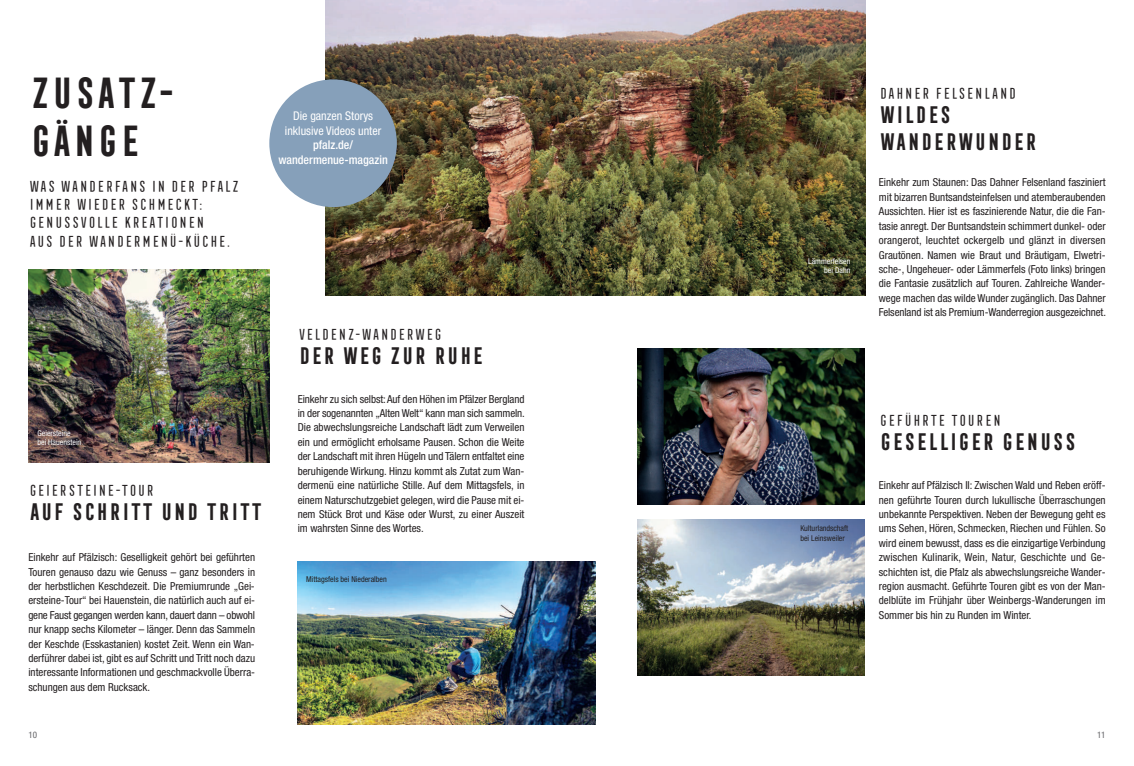
<style>
.page{position:relative;width:1134px;height:766px;background:#fff}
.page>*{position:absolute;margin:0;border:0;box-sizing:border-box;transform-origin:0 0}
.t1{font:700 40px/48px "Frontage Condensed";color:#231f20}
.t2{font:700 22px/26.4px "Frontage Condensed";color:#231f20}
.t3{font:15px/18px "Frontage Condensed";color:#231f20}
.t4{font:condensed 12px/14.5px "Helvetica Neue LT Pro";color:#fff;text-align:center}
.t5{font:500 condensed 12px/14.5px "Helvetica Neue LT Pro";color:#fff;text-align:center}
.t6{font:condensed 11px/14.4px "Helvetica Neue LT Pro";color:#231f20;text-align:justify}
.t7{font:condensed 9px "Helvetica Neue LT Pro";color:#636366}
.t8{font:condensed 8px/9.6px "Helvetica Neue LT Pro";color:#231f20}
.t9{font:condensed 8px/9.6px "Helvetica Neue LT Pro";color:#fff}
</style>
<div class="page">
<img style="left:326px;top:0;width:539px;height:295px">
<img style="left:28px;top:269px;width:241px;height:193px">
<img style="left:298px;top:561px;width:297px;height:163px">
<img style="left:638px;top:349px;width:227px;height:156px">
<img style="left:638px;top:519px;width:227px;height:156px">
<div style="left:269px;top:79px;width:128px;height:128px;background:#86a0ba;border-radius:50%"></div>
<h1 class="t1" style="left:28px;top:70px;width:147px">ZUSATZ-<br>GÄNGE</h1>
<h3 class="t3" style="left:28px;top:178px;width:213px">WAS WANDERFANS IN DER PFALZ<br>IMMER WIEDER SCHMECKT:<br>GENUSSVOLLE KREATIONEN<br>AUS DER WANDERMENÜ-KÜCHE.</h3>
<p class="t4" style="left:285px;top:109px;width:98px">Die ganzen Storys inklusive Videos unter</p>
<p class="t5" style="left:278px;top:139px;width:111px">pfalz.de/ wandermenue-magazin</p>
<p class="t9" style="left:38px;top:428px;width:45px">Geiersteine bei Hauenstein</p>
<h3 class="t3" style="left:28px;top:481px;width:127px">GEIERSTEINE-TOUR</h3>
<h2 class="t2" style="left:28px;top:499px;width:235px">AUF SCHRITT UND TRITT</h2>
<p class="t6" style="left:28px;top:550px;width:228px">Einkehr auf Pfälzisch: Geselligkeit gehört bei geführten Touren genauso dazu wie Genuss – ganz besonders in der herbstlichen Keschdezeit. Die Premiumrunde „Gei&shy;ersteine-Tour“ bei Hauenstein, die natürlich auch auf ei&shy;gene Faust gegangen werden kann, dauert dann – obwohl nur knapp sechs Kilometer – länger. Denn das Sammeln der Keschde (Esskastanien) kostet Zeit. Wenn ein Wan&shy;derführer dabei ist, gibt es auf Schritt und Tritt noch dazu interessante Informationen und geschmackvolle Überra&shy;schungen aus dem Rucksack.</p>
<p class="t7" style="left:28px;top:730px;width:10px">10</p>
<h3 class="t3" style="left:298px;top:326px;width:146px">VELDENZ-WANDERWEG</h3>
<h2 class="t2" style="left:298px;top:343px;width:187px">DER WEG ZUR RUHE</h2>
<p class="t6" style="left:298px;top:391px;width:229px">Einkehr zu sich selbst: Auf den Höhen im Pfälzer Bergland in der sogenannten „Alten Welt“ kann man sich sammeln.<br>Die abwechslungsreiche Landschaft lädt zum Verweilen ein und ermöglicht erholsame Pausen. Schon die Weite der Landschaft mit ihren Hügeln und Tälern entfaltet eine beruhigende Wirkung. Hinzu kommt als Zutat zum Wan&shy;dermenü eine natürliche Stille. Auf dem Mittagsfels, in einem Naturschutzgebiet gelegen, wird die Pause mit ei&shy;nem Stück Brot und Käse oder Wurst, zu einer Auszeit im wahrsten Sinne des Wortes.</p>
<p class="t8" style="left:306px;top:574px;width:82px">Mittagsfels bei Niederalben</p>
<p class="t9" style="left:808px;top:256px;width:44px;text-align:right">Lämmerfelsen bei Dahn</p>
<h3 class="t3" style="left:879px;top:85px;width:139px">DAHNER FELSENLAND</h3>
<h2 class="t2" style="left:879px;top:102px;width:160px">WILDES<br>WANDERWUNDER</h2>
<p class="t6" style="left:879px;top:175px;width:229px">Einkehr zum Staunen: Das Dahner Felsenland fasziniert mit bizarren Buntsandsteinfelsen und atemberaubenden Aussichten. Hier ist es faszinierende Natur, die die Fan&shy;tasie anregt. Der Buntsandstein schimmert dunkel- oder orangerot, leuchtet ockergelb und glänzt in diversen Grautönen. Namen wie Braut und Bräutigam, Elwetri&shy;sche-, Ungeheuer- oder Lämmerfels (Foto links) bringen die Fantasie zusätzlich auf Touren. Zahlreiche Wander&shy;wege machen das wilde Wunder zugänglich. Das Dahner Felsenland ist als Premium-Wanderregion ausgezeichnet.</p>
<p class="t8" style="left:800px;top:523px;width:49px">Kulturlandschaft bei Leinsweiler</p>
<h3 class="t3" style="left:879px;top:411px;width:124px">GEFÜHRTE TOUREN</h3>
<h2 class="t2" style="left:879px;top:429px;width:199px">GESELLIGER GENUSS</h2>
<p class="t6" style="left:879px;top:478px;width:228px">Einkehr auf Pfälzisch II: Zwischen Wald und Reben eröff&shy;nen geführte Touren durch lukullische Überraschungen unbekannte Perspektiven. Neben der Bewegung geht es ums Sehen, Hören, Schmecken, Riechen und Fühlen. So wird einem bewusst, dass es die einzigartige Verbindung zwischen Kulinarik, Wein, Natur, Geschichte und Ge&shy;schichten ist, die Pfalz als abwechslungsreiche Wander&shy;region ausmacht. Geführte Touren gibt es von der Man&shy;delblüte im Frühjahr über Weinbergs-Wanderungen im Sommer bis hin zu Runden im Winter.</p>
<p class="t7" style="left:1097px;top:730px;width:10px">11</p>
</div>
